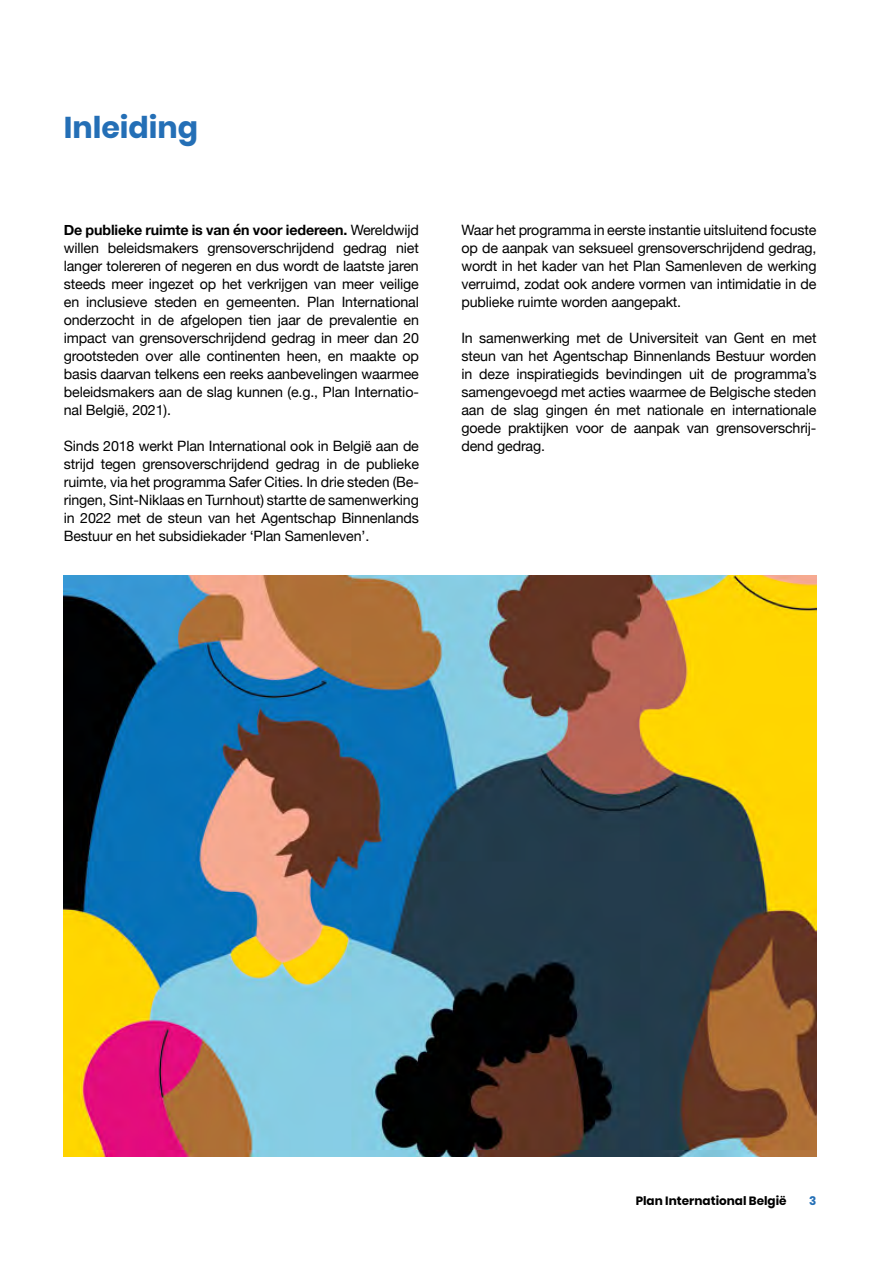
<style>
.page{position:relative;width:893px;height:1263px;background:#fff}
.page>*{position:absolute;margin:0;border:0;box-sizing:border-box;transform-origin:0 0}
.t1{font:700 30px "Poppins";color:#246fb6}
.t2{font:14.25px/18px "Helvetica Neue";letter-spacing:-.01em;color:#000;text-align:justify}
.t3{font:700 12px "Poppins";color:#000}
.t4{font:700 12px "Poppins";color:#246fb6}
.s1{font-weight:700}
</style>
<div class="page">
<img style="left:64px;top:575px;width:752px;height:582px">
<h1 class="t1" style="left:64px;top:110px;width:136px">Inleiding</h1>
<p class="t2" style="left:64px;top:222px;width:357px"><span class="s1">De publieke ruimte is van én voor iedereen.</span> Wereldwijd willen beleidsmakers grensoverschrijdend gedrag niet langer tolereren of negeren en dus wordt de laatste jaren steeds meer ingezet op het verkrijgen van meer veilige en inclusieve steden en gemeenten. Plan International onderzocht in de afgelopen tien jaar de prevalentie en impact van grensoverschrijdend gedrag in meer dan 20 grootsteden over alle continenten heen, en maakte op basis daarvan telkens een reeks aanbevelingen waarmee beleidsmakers aan de slag kunnen (e.g., Plan Internatio&shy;nal België, 2021).</p>
<p class="t2" style="left:64px;top:438px;width:357px">Sinds 2018 werkt Plan International ook in België aan de strijd tegen grensoverschrijdend gedrag in de publieke ruimte, via het programma Safer Cities. In drie steden (Be&shy;ringen, Sint-Niklaas en Turnhout) startte de samenwerking in 2022 met de steun van het Agentschap Binnenlands Bestuur en het subsidiekader ‘Plan Samenleven’.</p>
<p class="t2" style="left:461px;top:221px;width:357px">Waar het programma in eerste instantie uitsluitend focuste op de aanpak van seksueel grensoverschrijdend gedrag, wordt in het kader van het Plan Samenleven de werking verruimd, zodat ook andere vormen van intimidatie in de publieke ruimte worden aangepakt.</p>
<p class="t2" style="left:461px;top:329px;width:357px">In samenwerking met de Universiteit van Gent en met steun van het Agentschap Binnenlands Bestuur worden in deze inspiratiegids bevindingen uit de programma’s samengevoegd met acties waarmee de Belgische steden aan de slag gingen én met nationale en internationale goede praktijken voor de aanpak van grensoverschrij&shy;dend gedrag.</p>
<p class="t3" style="left:636px;top:1193px;width:152px">Plan International België</p>
<p class="t4" style="left:809px;top:1193px;width:9px">3</p>
</div>
